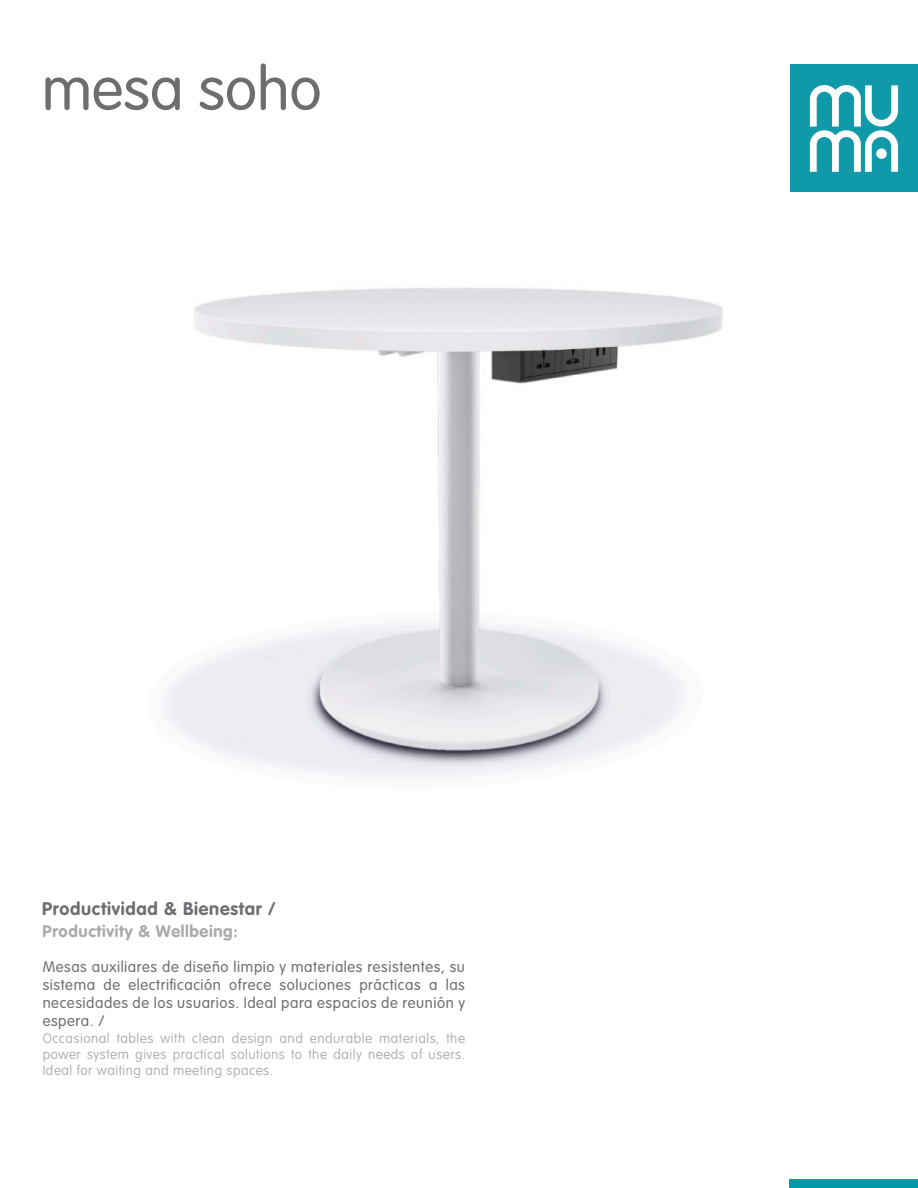
<style>
.page{position:relative;width:918px;height:1188px;background:#fff}
.page>*{position:absolute;margin:0;border:0;box-sizing:border-box;transform-origin:0 0}
.t1{font:300 60px "VAG Rounded Std";color:#6e6e6f}
.t2{font:700 18px "VAG Rounded Std";letter-spacing:.04em;color:#6d6e71}
.t3{font:700 16.5px "VAG Rounded Std";letter-spacing:.04em;color:#a7a9ac}
.t4{font:300 15px/18px "VAG Rounded Std";letter-spacing:.04em;color:#6e6e71;text-align:justify}
.t5{font:100 13.5px/16.2px "VAG Rounded Std";letter-spacing:.04em;color:#a7a9ac;text-align:justify}
</style>
<div class="page">
<div style="left:789px;top:1179px;width:129px;height:9px;background:#0099a9"></div>
<div style="left:790px;top:66px;width:128px;height:125px;background:#109aa9"></div>
<svg style="left:810px;top:85px;width:88px;height:87px"></svg>
<div style="left:876px;top:148px;width:11px;height:11px;background:#fff;border-radius:50%"></div>
<img style="left:164px;top:288px;width:559px;height:488px">
<h1 class="t1" style="left:42px;top:54px;width:281px">mesa soho</h1>
<p class="t2" style="left:42px;top:898px;width:235px">Productividad &amp; Bienestar /</p>
<p class="t3" style="left:43px;top:921px;width:197px">Productivity &amp; Wellbeing:</p>
<p class="t4" style="left:43px;top:959px;width:424px">Mesas auxiliares de diseño limpio y materiales resistentes, su sistema de electrificación ofrece soluciones prácticas a las necesidades de los usuarios. Ideal para espacios de reunión y espera. /</p>
<p class="t5" style="left:43px;top:1030px;width:424px">Occasional tables with clean design and endurable materials, the power system gives practical solutions to the daily needs of users.<br>Ideal for waiting and meeting spaces.</p>
</div>
